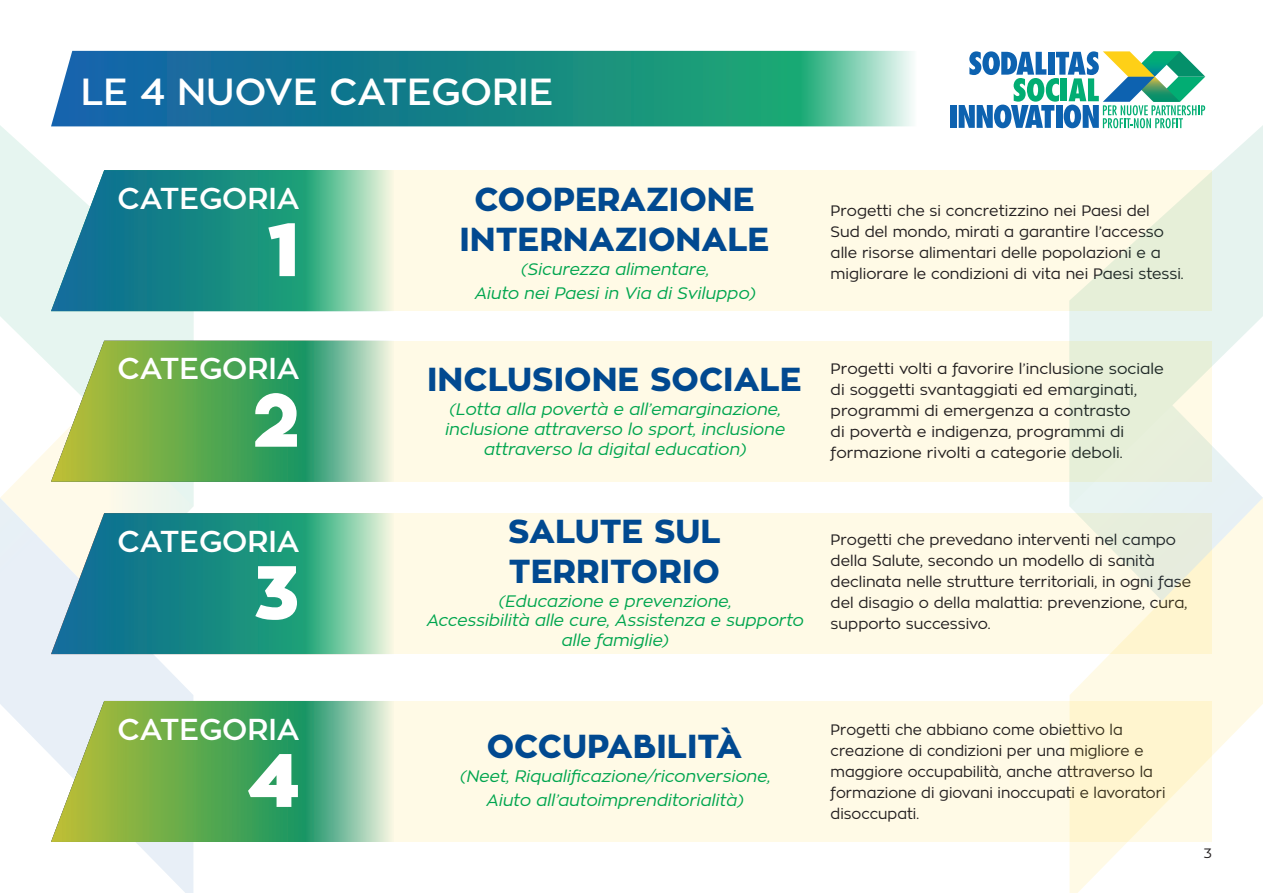
<style>
.page{position:relative;width:1263px;height:893px;background:#fff}
.page>*{position:absolute;margin:0;border:0;box-sizing:border-box;transform-origin:0 0}
.t1{font:900 75px "Zona Pro";color:#fff}
.t2{font:600 37.5px "Zona Pro";color:#fff}
.t3{font:800 33px/39.6px "Zona Pro";color:#014990;text-align:center}
.t4{font:600 30px "Zona Pro";letter-spacing:-.005em;color:#fff}
.t5{font:italic 16.5px/19.8px "Zona Pro";color:#00a54f;text-align:center}
.t6{font:15px/21px "Zona Pro";color:#231f20}
.t7{font:13.5px "Zona Pro";color:#231f20}
</style>
<div class="page">
<svg style="left:51px;top:51px;width:862px;height:75px;background:#278d92"></svg>
<svg style="left:0;top:506px;width:193px;height:387px"></svg>
<svg style="left:0;top:125px;width:193px;height:381px"></svg>
<div style="left:249px;top:170px;width:963px;height:141px;background:#fffae6"></div>
<div style="left:249px;top:341px;width:963px;height:141px;background:#fffae6"></div>
<div style="left:249px;top:513px;width:963px;height:141px;background:#fffae6"></div>
<div style="left:249px;top:701px;width:963px;height:141px;background:#fffae6"></div>
<svg style="left:51px;top:170px;width:340px;height:141px;background:#42a096"></svg>
<svg style="left:51px;top:513px;width:340px;height:141px;background:#43a096"></svg>
<svg style="left:51px;top:341px;width:340px;height:141px;background:#75b56f"></svg>
<svg style="left:51px;top:701px;width:340px;height:141px;background:#75b570"></svg>
<svg style="left:1069px;top:126px;width:193px;height:372px"></svg>
<svg style="left:1262px;top:125px;width:1px;height:373px"></svg>
<svg style="left:1069px;top:498px;width:194px;height:395px"></svg>
<div style="left:951px;top:105px;width:6px;height:23px;background:#0d62b0"></div>
<svg style="left:959px;top:51px;width:246px;height:77px"></svg>
<h2 class="t2" style="left:81px;top:67px;width:474px">LE 4 NUOVE CATEGORIE</h2>
<h3 class="t4" style="left:118px;top:179px;width:184px">CATEGORIA</h3>
<h1 class="t1" style="left:268px;top:200px;width:33px">1</h1>
<h3 class="t4" style="left:118px;top:349px;width:184px">CATEGORIA</h3>
<h1 class="t1" style="left:253px;top:370px;width:48px">2</h1>
<h3 class="t4" style="left:118px;top:522px;width:184px">CATEGORIA</h3>
<h1 class="t1" style="left:253px;top:543px;width:48px">3</h1>
<h3 class="t4" style="left:118px;top:710px;width:184px">CATEGORIA</h3>
<h1 class="t1" style="left:248px;top:731px;width:53px">4</h1>
<h3 class="t3" style="left:459px;top:180px;width:311px">COOPERAZIONE<br>INTERNAZIONALE</h3>
<p class="t5" style="left:474px;top:257px;width:282px;line-height:24px">(Sicurezza alimentare,<br>Aiuto nei Paesi in Via di Sviluppo)</p>
<h3 class="t3" style="left:427px;top:360px;width:376px">INCLUSIONE SOCIALE</h3>
<p class="t5" style="left:445px;top:399px;width:341px">(Lotta alla povertà e all’emarginazione, inclusione attraverso lo sport, inclusione attraverso la digital education)</p>
<h3 class="t3" style="left:508px;top:512px;width:214px;text-align:left">SALUTE SUL<br>TERRITORIO</h3>
<p class="t5" style="left:426px;top:591px;width:378px">(Educazione e prevenzione,<br>Accessibilità alle cure, Assistenza e supporto alle famiglie)</p>
<p class="t6" style="left:831px;top:200px;width:354px">Progetti che si concretizzino nei Paesi del<br>Sud del mondo, mirati a garantire l’accesso alle risorse alimentari delle popolazioni e a migliorare le condizioni di vita nei Paesi stessi.</p>
<p class="t6" style="left:831px;top:358px;width:335px">Progetti volti a favorire l’inclusione sociale di soggetti svantaggiati ed emarginati, programmi di emergenza a contrasto<br>di povertà e indigenza, programmi di formazione rivolti a categorie deboli.</p>
<p class="t6" style="left:831px;top:529px;width:362px">Progetti che prevedano interventi nel campo della Salute, secondo un modello di sanità declinata nelle strutture territoriali, in ogni fase del disagio o della malattia: prevenzione, cura, supporto successivo.</p>
<h3 class="t3" style="left:487px;top:727px;width:257px">OCCUPABILITÀ</h3>
<p class="t5" style="left:459px;top:764px;width:312px;line-height:24px">(Neet, Riqualificazione/riconversione,<br>Aiuto all’autoimprenditorialità)</p>
<p class="t6" style="left:831px;top:719px;width:336px">Progetti che abbiano come obiettivo la creazione di condizioni per una migliore e maggiore occupabilità, anche attraverso la formazione di giovani inoccupati e lavoratori disoccupati.</p>
<p class="t7" style="left:1204px;top:844px;width:10px">3</p>
</div>
